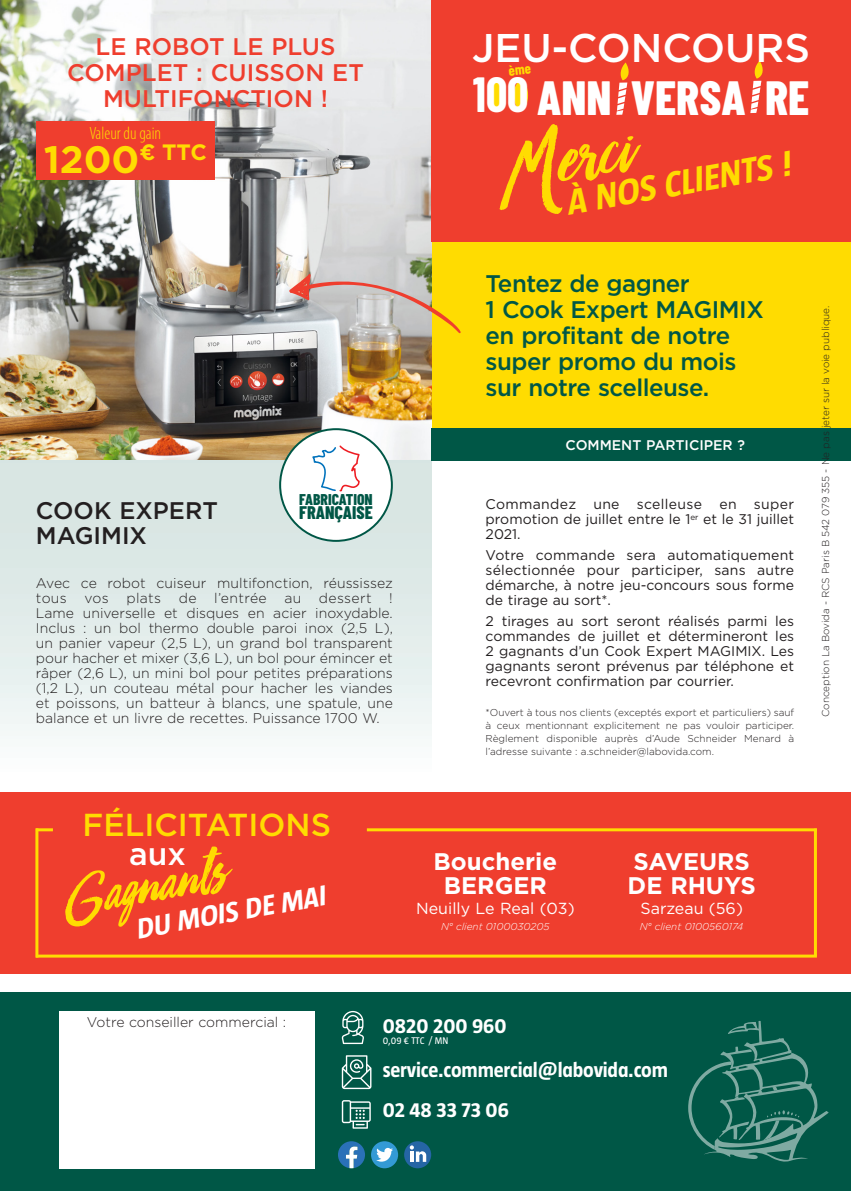
<style>
.page{position:relative;width:851px;height:1191px;background:#fff}
.page>*{position:absolute;margin:0;border:0;box-sizing:border-box;transform-origin:0 0}
.t1{font:italic 93px "Boutique Script";color:#ffdc01}
.t2{font:italic 73.8px "Boutique Script";color:#ffdc01}
.t3{font:800 48px "Barlow Condensed";color:#fff}
.t4{font:500 40px "Gotham";color:#fff}
.t5{font:700 38.2px "Gotham";color:#ffdc01}
.t6{font:italic 700 36.4px "Taz";color:#ffdc01}
.t7{font:500 31.8px "Gotham";color:#ffdc01}
.t8{font:500 31.8px "Gotham";color:#fff}
.t9{font:italic 700 29px "Taz";color:#fff}
.t10{font:500 24px/26px "Gotham";letter-spacing:-.02em;color:#005746}
.t11{font:500 24px/26px "Gotham";color:#ef3e2e;text-align:center}
.t12{font:700 24px/24px "Gotham";color:#fff;text-align:center}
.t13{font:500 24px/24px "Gotham";color:#231f20}
.t14{font:700 21px/40px "Taz";letter-spacing:-.01em;color:#fff}
.t15{font:800 18.2px "Barlow Condensed";color:#005746}
.t16{font:300 condensed 17.8px "Myriad Pro";color:#ffdc01}
.t17{font:16px "Gotham";color:#fff}
.t18{font:800 15.6px "Barlow Condensed";color:#005746}
.t19{font:300 14px/15px "Gotham";color:#231f20}
.t20{font:14px/15px "Gotham";color:#231f20;text-align:justify}
.t21{font:500 14px "Gotham";color:#fff}
.t22{font:300 14px "Gotham";letter-spacing:.025em;color:#231f20}
.t23{font:300 10px/13px "Gotham";color:#231f20;text-align:justify}
.t24{font:italic 300 10px "Gotham";color:#fff}
.t25{font:10px "Taz";color:#fff}
.s1{font-weight:700;font-size:48.2px}
</style>
<div class="page">
<div style="left:0;top:792px;width:850px;height:181px;background:#ef3e2e"></div>
<div style="left:431px;top:0;width:419px;height:428px;background:#ffdc01"></div>
<div style="left:0;top:992px;width:850px;height:199px;background:#005746"></div>
<svg style="left:688px;top:1020px;width:140px;height:141px"></svg>
<img style="left:0;top:0;width:431px;height:460px">
<div style="left:431px;top:0;width:419px;height:241px;background:#ef3e2e"></div>
<svg style="left:289px;top:267px;width:172px;height:68px"></svg>
<div style="left:0;top:460px;width:431px;height:312px;background:linear-gradient(to bottom,#d1e1de,#f6fafa)"></div>
<div style="left:59px;top:1011px;width:255px;height:157px;background:#fff"></div>
<svg style="left:341px;top:1011px;width:23px;height:33px"></svg>
<svg style="left:342px;top:1055px;width:29px;height:34px"></svg>
<svg style="left:342px;top:1100px;width:29px;height:28px"></svg>
<svg style="left:616px;top:62px;width:13px;height:53px"></svg>
<svg style="left:750px;top:61px;width:13px;height:52px"></svg>
<div style="left:490px;top:81px;width:15px;height:29px;background:#ffdc01;border-radius:50%"></div>
<div style="left:513px;top:81px;width:15px;height:29px;background:#ffdc01;border-radius:50%"></div>
<div style="left:431px;top:428px;width:419px;height:32px;background:#005746"></div>
<div style="left:280px;top:429px;width:112px;height:112px;background:#fff;border-radius:50%"></div>
<svg style="left:312px;top:445px;width:48px;height:47px"></svg>
<div style="left:279px;top:428px;width:114px;height:114px;border:2px solid #005746;border-radius:50%"></div>
<div style="left:36px;top:122px;width:179px;height:58px;background:#ef3e2e"></div>
<svg style="left:338px;top:1141px;width:27px;height:27px"></svg>
<div style="left:371px;top:1141px;width:27px;height:27px;background:#339ad5;border-radius:50%"></div>
<svg style="left:376px;top:1147px;width:17px;height:14px"></svg>
<div style="left:404px;top:1141px;width:27px;height:27px;background:#2565a5;border-radius:50%"></div>
<svg style="left:409px;top:1145px;width:17px;height:16px"></svg>
<hr style="left:36px;top:954px;width:780px;height:3px;background:#ffdc01">
<hr style="left:35px;top:828px;width:3px;height:129px;background:#ffdc01">
<hr style="left:367px;top:828px;width:449px;height:3px;background:#ffdc01">
<hr style="left:813px;top:828px;width:3px;height:128px;background:#ffdc01">
<hr style="left:36px;top:828px;width:17px;height:3px;background:#ffdc01">
<h3 class="t11" style="left:67px;top:33px;width:298px">LE ROBOT LE PLUS<br>COMPLET : CUISSON ET<br>MULTIFONCTION !</h3>
<p class="t16" style="left:89px;top:123px;width:73px">Valeur du gain</p>
<h3 class="t5" style="left:44px;top:134px;width:164px">1200<sup>€</sup> <sup>TTC</sup></h3>
<h3 class="t13" style="left:36px;top:499px;width:183px">COOK EXPERT<br>MAGIMIX</h3>
<p class="t18" style="left:299px;top:488px;width:75px">FABRICATION</p>
<h3 class="t15" style="left:299px;top:500px;width:75px">FRANÇAISE</h3>
<p class="t19" style="left:36px;top:575px;width:358px">Avec ce robot cuiseur multifonction, réussissez tous</p>
<p class="t19" style="left:84px;top:590px;width:26px">vos</p>
<p class="t19" style="left:126px;top:590px;width:36px">plats</p>
<p class="t19" style="left:179px;top:590px;width:19px">de</p>
<p class="t19" style="left:214px;top:590px;width:54px">l’entrée</p>
<p class="t19" style="left:284px;top:590px;width:18px">au</p>
<p class="t22" style="left:319px;top:589px;width:54px">dessert</p>
<p class="t19" style="left:36px;top:590px;width:358px;text-align:justify;text-indent:353px">!<br>Lame universelle et disques en acier inoxydable.<br>Inclus : un bol thermo double paroi inox (2,5 L), un panier vapeur (2,5 L), un grand bol transparent pour hacher et mixer (3,6 L), un bol pour émincer et râper (2,6 L), un mini bol pour petites préparations (1,2 L), un couteau métal pour hacher les viandes et poissons, un batteur à blancs, une spatule, une balance et un livre de recettes. Puissance 1700 W.</p>
<h3 class="t7" style="left:83px;top:804px;width:250px">FÉLICITATIONS</h3>
<h2 class="t2" style="left:53px;top:867px;width:165px;rotate:-10deg">Gagnants</h2>
<h3 class="t8" style="left:129px;top:832px;width:58px">aux</h3>
<h3 class="t9" style="left:133px;top:914px;width:193px;rotate:-10deg">DU MOIS DE MAI</h3>
<h3 class="t4" style="left:472px;top:21px;width:339px">JEU-CONCOURS</h3>
<h3 class="t3" style="left:472px;top:68px;width:338px"><span class="s1">100</span> ANN VERSA RE</h3>
<h1 class="t1" style="left:503px;top:126px;width:117px;rotate:-10deg">Merci</h1>
<h3 class="t6" style="left:562px;top:184px;width:229px;rotate:-10deg">À NOS CLIENTS !</h3>
<h3 class="t10" style="left:485px;top:270px;width:280px">Tentez de gagner<br>1 Cook Expert MAGIMIX en profitant de notre super promo du mois sur notre scelleuse.</h3>
<p class="t21" style="left:565px;top:436px;width:181px">COMMENT PARTICIPER ?</p>
<p class="t20" style="left:485px;top:496px;width:310px">Commandez une scelleuse en super promotion de juillet entre le 1<sup>er</sup> et le 31 juillet 2021.</p>
<p class="t20" style="left:485px;top:547px;width:310px">Votre commande sera automatiquement sélectionnée pour participer, sans autre démarche, à notre jeu-concours sous forme de tirage au sort*.</p>
<p class="t20" style="left:485px;top:613px;width:310px">2 tirages au sort seront réalisés parmi les commandes de juillet et détermineront les 2 gagnants d’un Cook Expert MAGIMIX. Les gagnants seront prévenus par téléphone et recevront confirmation par courrier.</p>
<p class="t23" style="left:485px;top:705px;width:310px">*Ouvert à tous nos clients (exceptés export et particuliers) sauf à ceux mentionnant explicitement ne pas vouloir participer.<br>Règlement disponible auprès d’Aude Schneider Menard à l’adresse suivante : a.schneider@labovida.com.</p>
<p class="t23" style="left:818px;top:717px;width:413px;rotate:-90deg">Conception La Bovida - RCS Paris B 542 079 355 - Ne pas jeter sur la voie publique.</p>
<h3 class="t12" style="left:433px;top:849px;width:125px">Boucherie<br>BERGER</h3>
<p class="t17" style="left:416px;top:898px;width:160px">Neuilly Le Real (03)</p>
<p class="t24" style="left:441px;top:920px;width:110px">N° client 0100030205</p>
<h3 class="t12" style="left:627px;top:849px;width:130px;text-align:left">SAVEURS<br>DE RHUYS</h3>
<p class="t17" style="left:640px;top:898px;width:104px">Sarzeau (56)</p>
<p class="t24" style="left:640px;top:920px;width:105px">N° client 0100560174</p>
<p class="t19" style="left:87px;top:1013px;width:201px">Votre conseiller commercial :</p>
<h3 class="t14" style="left:382px;top:1005px;width:125px">0820 200 960</h3>
<p class="t25" style="left:382px;top:1035px;width:67px">0,09 € TTC / MN</p>
<h3 class="t14" style="left:382px;top:1050px;width:287px">service.commercial@labovida.com<br>02 48 33 73 06</h3>
</div>
